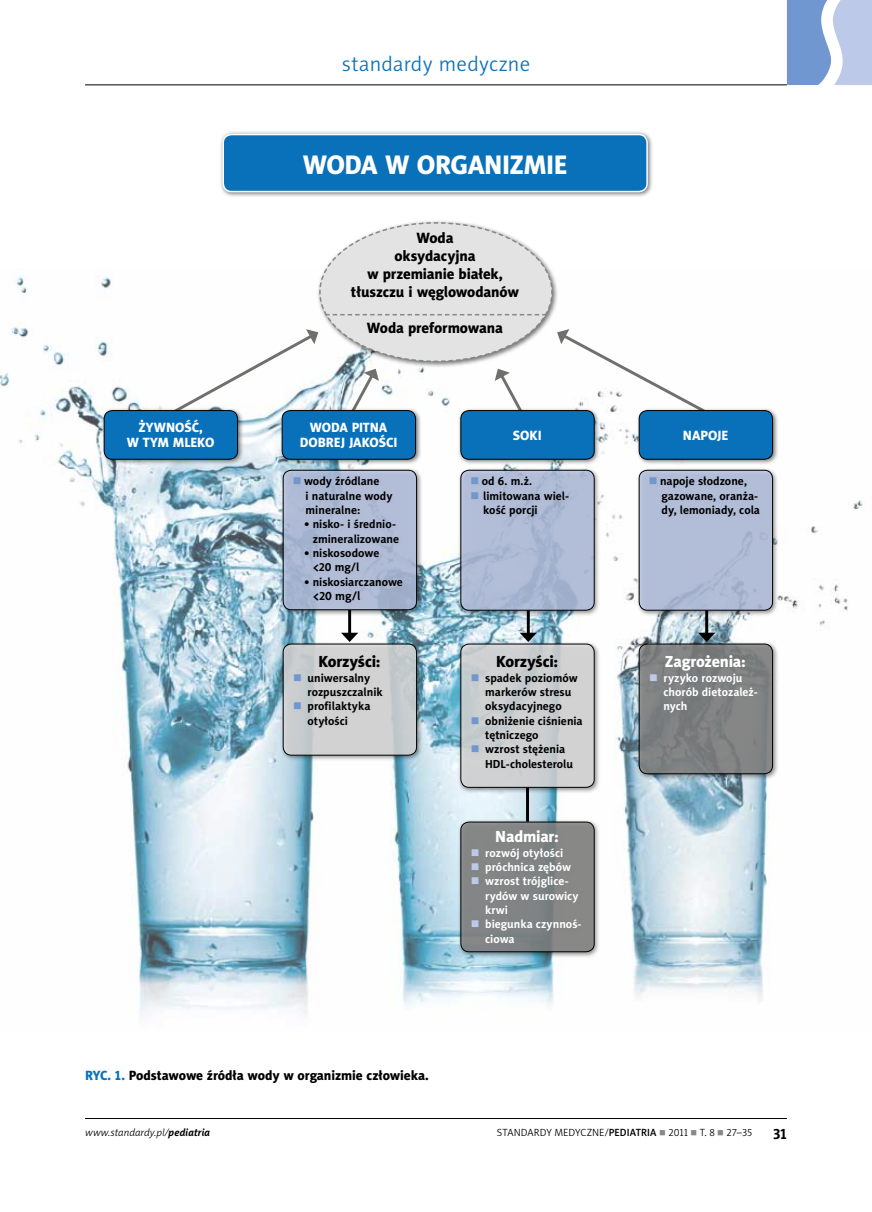
<style>
.page{position:relative;width:872px;height:1212px;background:#fff}
.page>*{position:absolute;margin:0;border:0;box-sizing:border-box;transform-origin:0 0}
.t1{font:27px "Naomi Sans EFN Heavy";letter-spacing:-.02em;color:#fff}
.t2{font:21px "Naomi Sans EFN Light";letter-spacing:.005em;color:#0971b9}
.t3{font:16.2px "Naomi Sans EFN Heavy";letter-spacing:-.015em;color:#fff}
.t4{font:16.2px "Naomi Sans EFN Heavy";letter-spacing:-.005em;color:#000}
.t5{font:15px/18px "Naomi Sans EFN Heavy";letter-spacing:-.01em;color:#000;text-align:center}
.t6{font:700 15px "Naomi Sans EFN";color:#000}
.t7{font:13.5px/15px "Naomi Sans EFN Heavy";color:#fff;text-align:center}
.t8{font:13.5px "Naomi Sans EFN Heavy";letter-spacing:-.005em;color:#000}
.t9{font:700 12px "Naomi Sans EFN";color:#000}
.t10{font:700 11.7px/14.2px "Naomi Sans EFN";color:#000}
.t11{font:700 11.7px/14.2px "Naomi Sans EFN";letter-spacing:.005em;color:#fff}
.t12{font:10.5px "Naomi Sans EFN Light";color:#000}
.t13{font:italic 10.5px "Naomi Sans EFN Light";letter-spacing:.005em;color:#000}
.s1{color:#7097cf}
.s2{color:#bcc9e9}
.s3{color:#0971b9}
.s4{font-family:"Naomi Sans EFN";font-weight:700}
.s5{font-family:"Naomi Sans EFN Medium"}
.s6{color:#878786}
</style>
<div class="page">
<hr style="left:85px;top:85px;width:702px;height:1px;background:#000">
<hr style="left:85px;top:1118px;width:702px;height:1px;background:#000">
<svg style="left:787px;top:0;width:85px;height:85px;background:#a3bae0"></svg>
<img style="left:0;top:275px;width:863px;height:739px">
<hr style="left:348px;top:610px;width:3px;height:25px;background:#000">
<svg style="left:341px;top:633px;width:17px;height:8px"></svg>
<hr style="left:527px;top:610px;width:3px;height:25px;background:#000">
<svg style="left:519px;top:633px;width:18px;height:8px"></svg>
<hr style="left:526px;top:787px;width:3px;height:35px;background:#000">
<hr style="left:705px;top:610px;width:3px;height:25px;background:#000">
<svg style="left:698px;top:633px;width:17px;height:8px"></svg>
<div style="left:280px;top:641px;width:143px;height:120px;background:#000;opacity:.55"></div>
<div style="left:283px;top:644px;width:133px;height:111px;background:linear-gradient(to right,#cccecf,#cdcfd0);border-radius:8px"></div>
<div style="left:283px;top:644px;width:134px;height:111px;border:1px solid #000;border-radius:8px"></div>
<div style="left:279px;top:407px;width:143px;height:58px;background:#000;opacity:.55"></div>
<div style="left:282px;top:410px;width:133px;height:49px;background:#0971b9;border-radius:8px"></div>
<div style="left:282px;top:410px;width:134px;height:49px;border:1px solid #000;border-radius:8px"></div>
<div style="left:457px;top:407px;width:143px;height:58px;background:#000;opacity:.55"></div>
<div style="left:461px;top:410px;width:133px;height:49px;background:#0971b9;border-radius:8px"></div>
<div style="left:460px;top:410px;width:134px;height:49px;border:1px solid #000;border-radius:8px"></div>
<div style="left:636px;top:407px;width:143px;height:58px;background:#000;opacity:.55"></div>
<div style="left:639px;top:410px;width:133px;height:49px;background:#0971b9;border-radius:8px"></div>
<div style="left:639px;top:410px;width:133px;height:49px;border:1px solid #000;border-radius:8px"></div>
<div style="left:101px;top:407px;width:143px;height:58px;background:#000;opacity:.55"></div>
<div style="left:104px;top:410px;width:133px;height:49px;background:#0971b9;border-radius:8px"></div>
<div style="left:104px;top:410px;width:134px;height:49px;border:1px solid #000;border-radius:8px"></div>
<div style="left:280px;top:467px;width:143px;height:149px;background:#000;opacity:.55"></div>
<div style="left:283px;top:470px;width:133px;height:140px;background:linear-gradient(to bottom,#b1bcd6,#aab6d1);border-radius:8px"></div>
<div style="left:283px;top:470px;width:134px;height:140px;border:1px solid #000;border-radius:8px"></div>
<div style="left:457px;top:467px;width:143px;height:149px;background:#000;opacity:.55"></div>
<div style="left:461px;top:470px;width:133px;height:140px;background:linear-gradient(to bottom,#b1bcd6,#abb8d3);border-radius:8px"></div>
<div style="left:460px;top:470px;width:134px;height:140px;border:1px solid #000;border-radius:8px"></div>
<div style="left:636px;top:467px;width:143px;height:149px;background:#000;opacity:.55"></div>
<div style="left:639px;top:470px;width:133px;height:140px;background:#b2bdd7;border-radius:8px"></div>
<div style="left:639px;top:470px;width:133px;height:140px;border:1px solid #000;border-radius:8px"></div>
<div style="left:457px;top:641px;width:143px;height:152px;background:#000;opacity:.55"></div>
<div style="left:461px;top:644px;width:133px;height:143px;background:linear-gradient(to bottom,#cbcecf,#cdcfd0);border-radius:8px"></div>
<div style="left:460px;top:644px;width:134px;height:143px;border:1px solid #000;border-radius:8px"></div>
<div style="left:636px;top:641px;width:143px;height:139px;background:#000;opacity:.55"></div>
<div style="left:639px;top:644px;width:133px;height:130px;background:#7e8282;border-radius:8px"></div>
<div style="left:639px;top:644px;width:133px;height:130px;border:1px solid #000;border-radius:8px"></div>
<div style="left:457px;top:819px;width:143px;height:139px;background:#000;opacity:.55"></div>
<div style="left:461px;top:822px;width:133px;height:130px;background:#878786;border-radius:8px"></div>
<div style="left:460px;top:822px;width:134px;height:130px;border:1px solid #000;border-radius:8px"></div>
<svg style="left:159px;top:221px;width:563px;height:215px"></svg>
<div style="left:219px;top:131px;width:434px;height:67px;background:#000;opacity:.55"></div>
<div style="left:223px;top:135px;width:424px;height:57px;background:#0971b9;border-radius:8px"></div>
<div style="left:222px;top:134px;width:426px;height:58px;border:2px solid #fff;border-radius:8px"></div>
<h2 class="t2" style="left:342px;top:52px;width:190px">standardy medyczne</h2>
<h1 class="t1" style="left:303px;top:148px;width:266px">Woda w organizmie</h1>
<p class="t7" style="left:127px;top:420px;width:89px">Żywność,<br>w tym mleko</p>
<p class="t5" style="left:351px;top:229px;width:169px">Woda<br>oksydacyjna<br>w przemianie białek, tłuszczu i węglowodanów</p>
<p class="t5" style="left:367px;top:319px;width:138px">Woda preformowana</p>
<p class="t7" style="left:300px;top:420px;width:99px">Woda pitna dobrej jakości</p>
<p class="t7" style="left:513px;top:427px;width:30px">Soki</p>
<p class="t7" style="left:683px;top:427px;width:47px">Napoje</p>
<p class="t10" style="left:305px;top:474px;width:88px;text-indent:-13px"><span class="s1">■</span> wody źródlane<br>i naturalne wody mineralne:</p>
<p class="t10" style="left:304px;top:517px;width:97px;text-align:right">• nisko- i średnio&shy;zmineralizowane</p>
<p class="t10" style="left:313px;top:546px;width:68px;text-indent:-9px">• niskosodowe &lt;20 mg/l</p>
<p class="t10" style="left:304px;top:574px;width:100px">• niskosiarczanowe</p>
<p class="t9" style="left:313px;top:589px;width:49px">&lt;20 mg/l</p>
<h3 class="t4" style="left:318px;top:652px;width:64px">Korzyści:</h3>
<p class="t10" style="left:307px;top:670px;width:77px;text-indent:-14px"><span class="s1">■</span> uniwersalny rozpuszczalnik</p>
<p class="t10" style="left:307px;top:699px;width:64px;text-indent:-14px"><span class="s1">■</span> profilaktyka otyłości</p>
<p class="t10" style="left:470px;top:474px;width:63px"><span class="s1">■</span> od 6. m.ż.</p>
<p class="t10" style="left:483px;top:488px;width:87px;text-indent:-13px"><span class="s1">■</span> limitowana wiel&shy;kość porcji</p>
<h3 class="t4" style="left:496px;top:652px;width:64px">Korzyści:</h3>
<p class="t10" style="left:485px;top:670px;width:94px;text-indent:-14px"><span class="s1">■</span> spadek poziomów markerów stresu oksydacyjnego</p>
<p class="t10" style="left:485px;top:713px;width:99px;text-indent:-14px"><span class="s1">■</span> obniżenie ciśnienia tętniczego</p>
<p class="t10" style="left:485px;top:742px;width:89px;text-indent:-14px"><span class="s1">■</span> wzrost stężenia<br>HDL-cholesterolu</p>
<h3 class="t3" style="left:495px;top:827px;width:65px">Nadmiar:</h3>
<p class="t11" style="left:471px;top:845px;width:94px"><span class="s2">■</span> rozwój otyłości</p>
<p class="t11" style="left:471px;top:860px;width:102px"><span class="s2">■</span> próchnica zębów</p>
<p class="t11" style="left:485px;top:874px;width:95px;text-indent:-14px"><span class="s2">■</span> wzrost trójglice&shy;rydów w surowicy krwi</p>
<p class="t11" style="left:485px;top:917px;width:98px;text-indent:-14px"><span class="s2">■</span> biegunka czynnoś&shy;ciowa</p>
<p class="t10" style="left:661px;top:474px;width:100px;text-indent:-13px"><span class="s1">■</span> napoje słodzone, gazowane, oranża&shy;dy, lemoniady, cola</p>
<h3 class="t3" style="left:665px;top:652px;width:82px">Zagrożenia:</h3>
<p class="t11" style="left:663px;top:670px;width:96px;text-indent:-14px"><span class="s2">■</span> ryzyko rozwoju chorób dietozależ&shy;nych</p>
<p class="t8" style="left:85px;top:1067px;width:345px"><span class="s3">Ryc. 1.</span> Podstawowe źródła wody w organizmie człowieka.</p>
<p class="t13" style="left:85px;top:1127px;width:127px">www.standardy.pl/<span class="s4">pediatria</span></p>
<p class="t12" style="left:497px;top:1127px;width:257px">standardy medyczne/<span class="s5">PEDIATRIA</span> <span class="s6">■</span> 2011 <span class="s6">■</span> T. 8 <span class="s6">■</span> 27–35</p>
<p class="t6" style="left:773px;top:1125px;width:15px">31</p>
</div>
